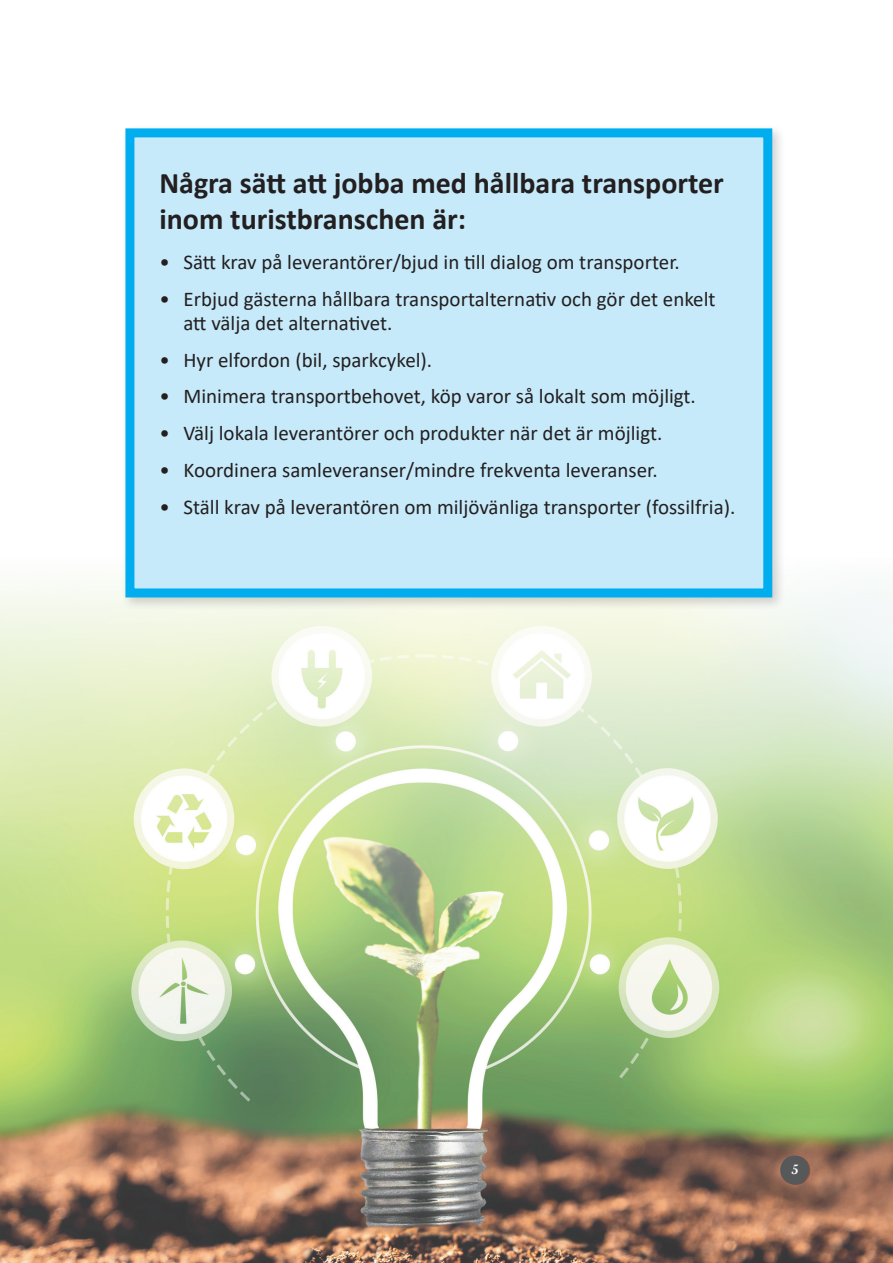
<style>
.page{position:relative;width:893px;height:1263px;background:#fff}
.page>*{position:absolute;margin:0;border:0;box-sizing:border-box;transform-origin:0 0}
.t1{font:700 30px/36px "Calibri";color:#231f20}
.t2{font:21px/24px "Calibri";color:#231f20}
.t3{font:13.5px "Script MT Bold";color:#fff}
</style>
<div class="page">
<img style="left:0;top:586px;width:893px;height:677px">
<div style="left:121px;top:124px;width:664px;height:487px;background:#231f20;opacity:.2"></div>
<div style="left:125px;top:128px;width:647px;height:469px;background:#c6eafa;border:9px solid #00aeef"></div>
<div style="left:780px;top:1155px;width:29px;height:29px;background:#57585a;border-radius:50%"></div>
<h1 class="t1" style="left:159px;top:164px;width:566px">Några sätt att jobba med hållbara transporter inom turistbranschen är:</h1>
<p class="t2" style="left:159px;top:250px;width:522px">• Sätt krav på leverantörer/bjud in till dialog om transporter.</p>
<p class="t2" style="left:183px;top:286px;width:534px;text-indent:-24px">• Erbjud gästerna hållbara transportalternativ och gör det enkelt att välja det alternativet.</p>
<p class="t2" style="left:159px;top:347px;width:274px">• Hyr elfordon (bil, sparkcykel).</p>
<p class="t2" style="left:159px;top:384px;width:538px">• Minimera transportbehovet, köp varor så lokalt som möjligt.</p>
<p class="t2" style="left:159px;top:421px;width:504px">• Välj lokala leverantörer och produkter när det är möjligt.</p>
<p class="t2" style="left:159px;top:457px;width:500px">• Koordinera samleveranser/mindre frekventa leveranser.</p>
<p class="t2" style="left:159px;top:494px;width:577px">• Ställ krav på leverantören om miljövänliga transporter (fossilfria).</p>
<p class="t3" style="left:791px;top:1161px;width:9px">5</p>
</div>
